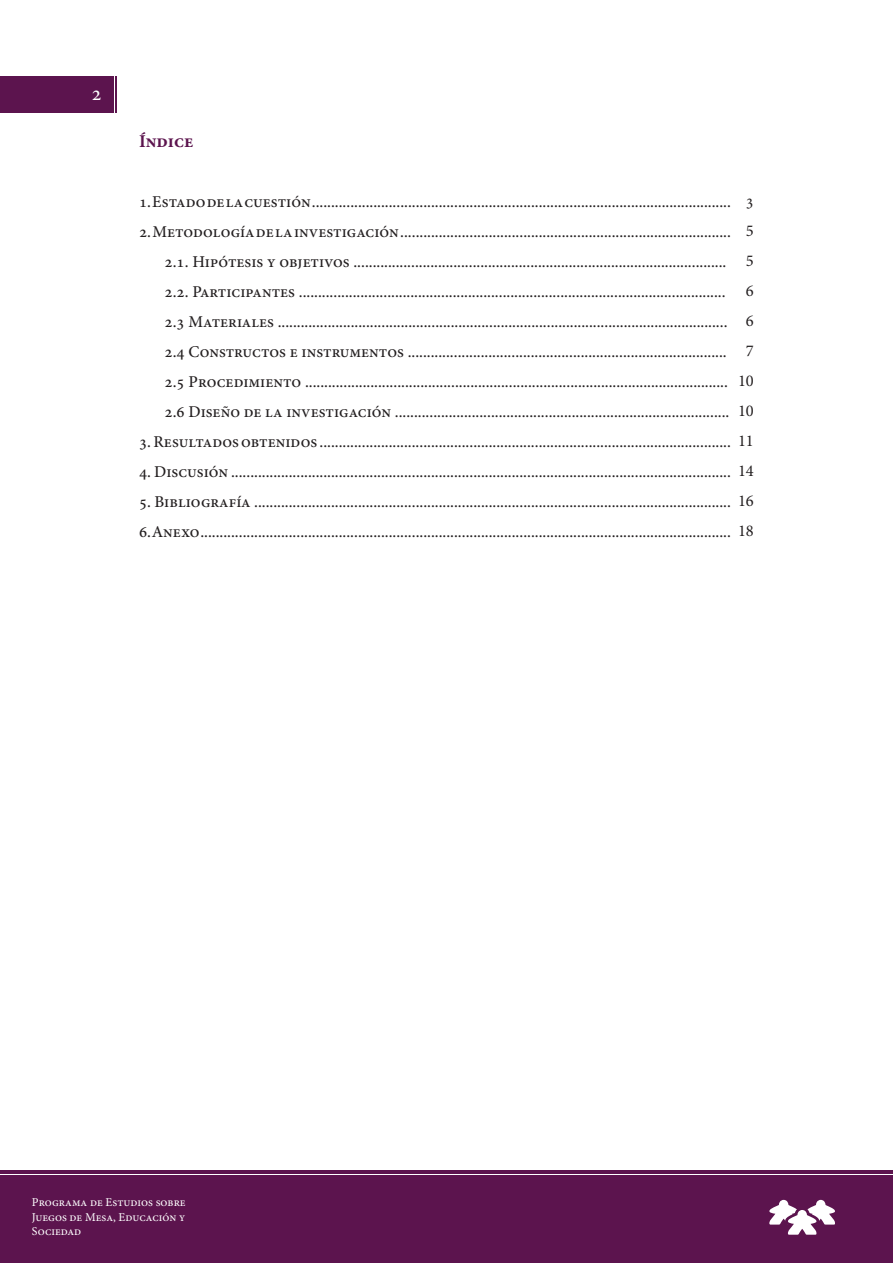
<style>
.page{position:relative;width:893px;height:1263px;background:#fff}
.page>*{position:absolute;margin:0;border:0;box-sizing:border-box;transform-origin:0 0}
.t1{font:21px "Minion Pro";color:#fff}
.t2{font:700 18px "Minion Pro";color:#5c144e}
.t3{font:500 16.5px "Minion Pro";color:#231f20}
.t4{font:16.5px "Minion Pro";color:#231f20}
.t5{font:12px/14.4px "Minion Pro";color:#fff;text-align:justify}
.s1{font-weight:400}
</style>
<div class="page">
<div style="left:0;top:77px;width:114px;height:36px;background:#5c144e"></div>
<hr style="left:115px;top:77px;width:3px;height:36px;background:#5c144e">
<hr style="left:117px;top:77px;width:3px;height:36px;background:#fff">
<div style="left:0;top:1176px;width:893px;height:87px;background:#5c144e"></div>
<hr style="left:0;top:1171px;width:893px;height:3px;background:#5c144e">
<svg style="left:769px;top:1199px;width:66px;height:36px"></svg>
<p class="t1" style="left:91px;top:80px;width:12px">2</p>
<p class="t2" style="left:139px;top:129px;width:56px">Índice</p>
<p class="t3" style="left:139px;top:191px;width:593px">1. Estado de la cuestión .............................................................................................................</p>
<p class="t3" style="left:139px;top:221px;width:593px">2. Metodología de la investigación ......................................................................................</p>
<p class="t3" style="left:165px;top:251px;width:563px">2.1. Hipótesis y objetivos .................................................................................................</p>
<p class="t3" style="left:165px;top:281px;width:562px">2.2. Participantes ...............................................................................................................</p>
<p class="t3" style="left:165px;top:311px;width:564px">2.3 Materiales .....................................................................................................................</p>
<p class="t3" style="left:165px;top:341px;width:564px">2.4 Constructos e instrumentos ...................................................................................</p>
<p class="t3" style="left:165px;top:371px;width:565px">2.5 Procedimiento ..............................................................................................................</p>
<p class="t3" style="left:165px;top:401px;width:566px">2.6 Diseño de la investigación .......................................................................................</p>
<p class="t3" style="left:139px;top:431px;width:616px">3. Resultados obtenidos ........................................................................................................... <span class="s1">11</span></p>
<p class="t3" style="left:139px;top:461px;width:616px">4. Discusión .................................................................................................................................. <span class="s1">14</span></p>
<p class="t3" style="left:139px;top:491px;width:616px">5. Bibliografía ............................................................................................................................ <span class="s1">16</span></p>
<p class="t3" style="left:139px;top:521px;width:616px">6. Anexo.......................................................................................................................................... <span class="s1">18</span></p>
<p class="t4" style="left:746px;top:190px;width:10px">3</p>
<p class="t4" style="left:746px;top:220px;width:9px">5</p>
<p class="t4" style="left:746px;top:250px;width:9px">5</p>
<p class="t4" style="left:746px;top:280px;width:9px">6</p>
<p class="t4" style="left:746px;top:310px;width:9px">6</p>
<p class="t4" style="left:746px;top:340px;width:9px">7</p>
<p class="t4" style="left:738px;top:370px;width:17px">10</p>
<p class="t4" style="left:738px;top:400px;width:17px">10</p>
<p class="t5" style="left:32px;top:1195px;width:155px">Programa de Estudios sobre Juegos de Mesa, Educación y Sociedad</p>
</div>
